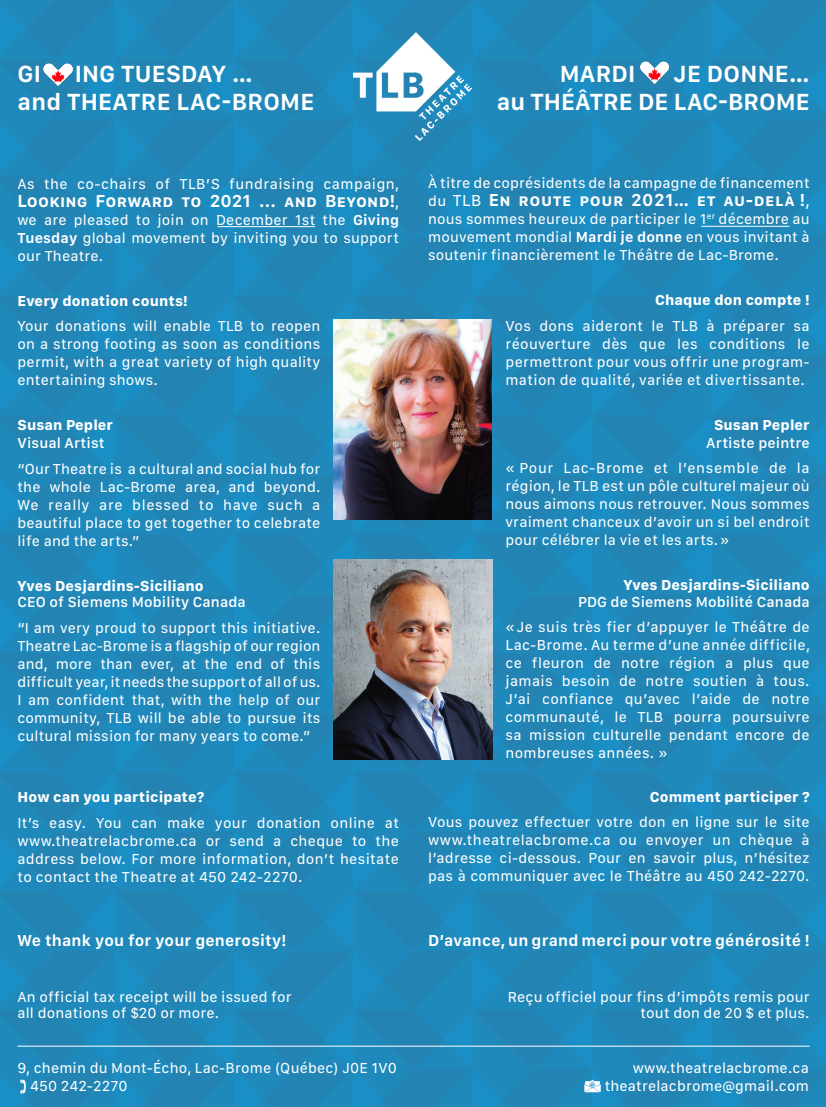
<style>
.page{position:relative;width:826px;height:1107px;background:#fff}
.page>*{position:absolute;margin:0;border:0;box-sizing:border-box;transform-origin:0 0}
.t1{font:600 24.3px "SF Compact Text";letter-spacing:.01em;color:#fff}
.t2{font:600 18px "SF Compact Text";letter-spacing:.01em;color:#fff}
.t3{font:600 18px "SF Compact Text";letter-spacing:.03em;color:#fff}
.t4{font:600 16.5px "SF Compact Text";letter-spacing:.01em;color:#fff}
.t5{font:15px/18px "SF Compact Text";letter-spacing:.01em;color:#fff;text-align:justify}
.t6{font:700 15px "SF Compact Text";letter-spacing:.005em;color:#fff}
.t7{font:500 15px "SF Compact Text";letter-spacing:.005em;color:#fff}
.t8{font:15px "SF Compact Text";letter-spacing:.03em;color:#fff}
.s1{font-weight:400;font-size:15px}
.s2{font-weight:600}
.s3{font-weight:400;font-size:16.5px}
</style>
<div class="page">
<img style="left:0;top:0;width:825px;height:1107px">
<img style="left:353px;top:33px;width:118px;height:107px">
<img style="left:334px;top:320px;width:157px;height:200px">
<img style="left:334px;top:560px;width:157px;height:199px">
<img style="left:17px;top:1078px;width:9px;height:18px">
<img style="left:583px;top:1079px;width:17px;height:14px">
<img style="left:635px;top:58px;width:37px;height:30px">
<img style="left:40px;top:59px;width:36px;height:31px">
<hr style="left:17px;top:1046px;width:792px;height:1px;background:#fff">
<hr style="left:700px;top:226px;width:88px;height:1px;background:#fff">
<hr style="left:217px;top:226px;width:98px;height:1px;background:#fff">
<p class="t1" style="left:17px;top:57px;width:25px">GI</p>
<p class="t1" style="left:75px;top:57px;width:179px">ING TUESDAY …</p>
<p class="t1" style="left:17px;top:85px;width:298px">and THEATRE LAC-BROME</p>
<p class="t8" style="left:17px;top:173px;width:383px">As the co-chairs of TLB’S fundraising campaign,</p>
<p class="t2" style="left:17px;top:188px;width:383px">Looking Forward to 2021 ... and Beyond!<span class="s1">,</span></p>
<p class="t5" style="left:17px;top:210px;width:383px">we are pleased to join on December 1st the <span class="s2">Giving Tuesday</span> global movement by inviting you to support our Theatre.</p>
<p class="t6" style="left:17px;top:290px;width:172px">Every donation counts!</p>
<p class="t5" style="left:17px;top:316px;width:304px">Your donations will enable TLB to reopen on a strong footing as soon as conditions permit, with a great variety of high quality entertaining shows.</p>
<p class="t6" style="left:17px;top:415px;width:97px">Susan Pepler</p>
<p class="t7" style="left:17px;top:433px;width:89px">Visual Artist</p>
<p class="t5" style="left:17px;top:459px;width:304px">“Our Theatre is a cultural and social hub for the whole Lac-Brome area, and beyond.<br>We really are blessed to have such a beautiful place to get together to celebrate life and the arts.”</p>
<p class="t6" style="left:17px;top:575px;width:188px">Yves Desjardins-Siciliano</p>
<p class="t7" style="left:17px;top:592px;width:230px">CEO of Siemens Mobility Canada</p>
<p class="t5" style="left:17px;top:618px;width:304px">“I am very proud to support this initiative.<br>Theatre Lac-Brome is a flagship of our region and, more than ever, at the end of this difficult year, it needs the support of all of us.<br>I am confident that, with the help of our community, TLB will be able to pursue its cultural mission for many years to come.”</p>
<p class="t6" style="left:17px;top:787px;width:188px">How can you participate?</p>
<p class="t5" style="left:17px;top:813px;width:383px">It’s easy. You can make your donation online at www.theatrelacbrome.ca or send a cheque to the address below. For more information, don’t hesitate to contact the Theatre at 450 242-2270.</p>
<p class="t4" style="left:17px;top:929px;width:270px">We thank you for your generosity!</p>
<p class="t5" style="left:17px;top:987px;width:275px">An official tax receipt will be issued for</p>
<p class="t5" style="left:17px;top:1003px;width:203px">all donations of $20 or more.</p>
<p class="t1" style="left:559px;top:57px;width:77px">MARDI</p>
<p class="t1" style="left:673px;top:57px;width:138px">JE DONNE…</p>
<p class="t1" style="left:496px;top:85px;width:314px">au THÉÂTRE DE LAC-BROME</p>
<p class="t5" style="left:428px;top:173px;width:383px">À titre de coprésidents de la campagne de financement</p>
<p class="t3" style="left:428px;top:187px;width:383px"><span class="s1">du</span> <span class="s3">TLB</span> En route pour 2021… et au-delà !<span class="s3">,</span></p>
<p class="t5" style="left:428px;top:209px;width:383px">nous sommes heureux de participer le 1<sup>er</sup> décembre au mouvement mondial <span class="s2">Mardi je donne</span> en vous invitant à soutenir financièrement le Théâtre de Lac-Brome.</p>
<p class="t6" style="left:654px;top:290px;width:156px">Chaque don compte !</p>
<p class="t5" style="left:505px;top:316px;width:305px">Vos dons aideront le TLB à préparer sa réouverture dès que les conditions le permettront pour vous offrir une program&shy;mation de qualité, variée et divertissante.</p>
<p class="t6" style="left:713px;top:414px;width:97px">Susan Pepler</p>
<p class="t7" style="left:705px;top:433px;width:105px">Artiste peintre</p>
<p class="t5" style="left:505px;top:459px;width:305px">« Pour Lac-Brome et l’ensemble de la région, le TLB est un pôle culturel majeur où nous aimons nous retrouver. Nous sommes vraiment chanceux d’avoir un si bel endroit pour célébrer la vie et les arts.»</p>
<p class="t6" style="left:623px;top:575px;width:188px">Yves Desjardins-Siciliano</p>
<p class="t7" style="left:577px;top:592px;width:233px">PDG de Siemens Mobilité Canada</p>
<p class="t5" style="left:505px;top:618px;width:305px">«Je suis très fier d’appuyer le Théâtre de Lac-Brome. Au terme d’une année difficile, ce fleuron de notre région a plus que jamais besoin de notre soutien à tous.<br>J’ai confiance qu’avec l’aide de notre communauté, le TLB pourra poursuivre sa mission culturelle pendant encore de nombreuses années. »</p>
<p class="t6" style="left:649px;top:786px;width:161px">Comment participer ?</p>
<p class="t5" style="left:428px;top:813px;width:383px">Vous pouvez effectuer votre don en ligne sur le site www.theatrelacbrome.ca ou envoyer un chèque à l’adresse ci-dessous. Pour en savoir plus, n’hésitez pas à communiquer avec le Théâtre au 450 242-2270.</p>
<p class="t4" style="left:428px;top:929px;width:383px">D’avance, un grand merci pour votre générosité !</p>
<p class="t5" style="left:507px;top:987px;width:303px">Reçu officiel pour fins d’impôts remis pour</p>
<p class="t5" style="left:640px;top:1004px;width:170px">tout don de 20 $ et plus.</p>
<p class="t5" style="left:17px;top:1058px;width:380px">9, chemin du Mont-Écho, Lac-Brome (Québec) J0E 1V0</p>
<p class="t5" style="left:632px;top:1058px;width:177px">www.theatrelacbrome.ca</p>
<p class="t5" style="left:30px;top:1076px;width:99px">450 242-2270</p>
<p class="t5" style="left:604px;top:1076px;width:205px">theatrelacbrome@gmail.com</p>
</div>
